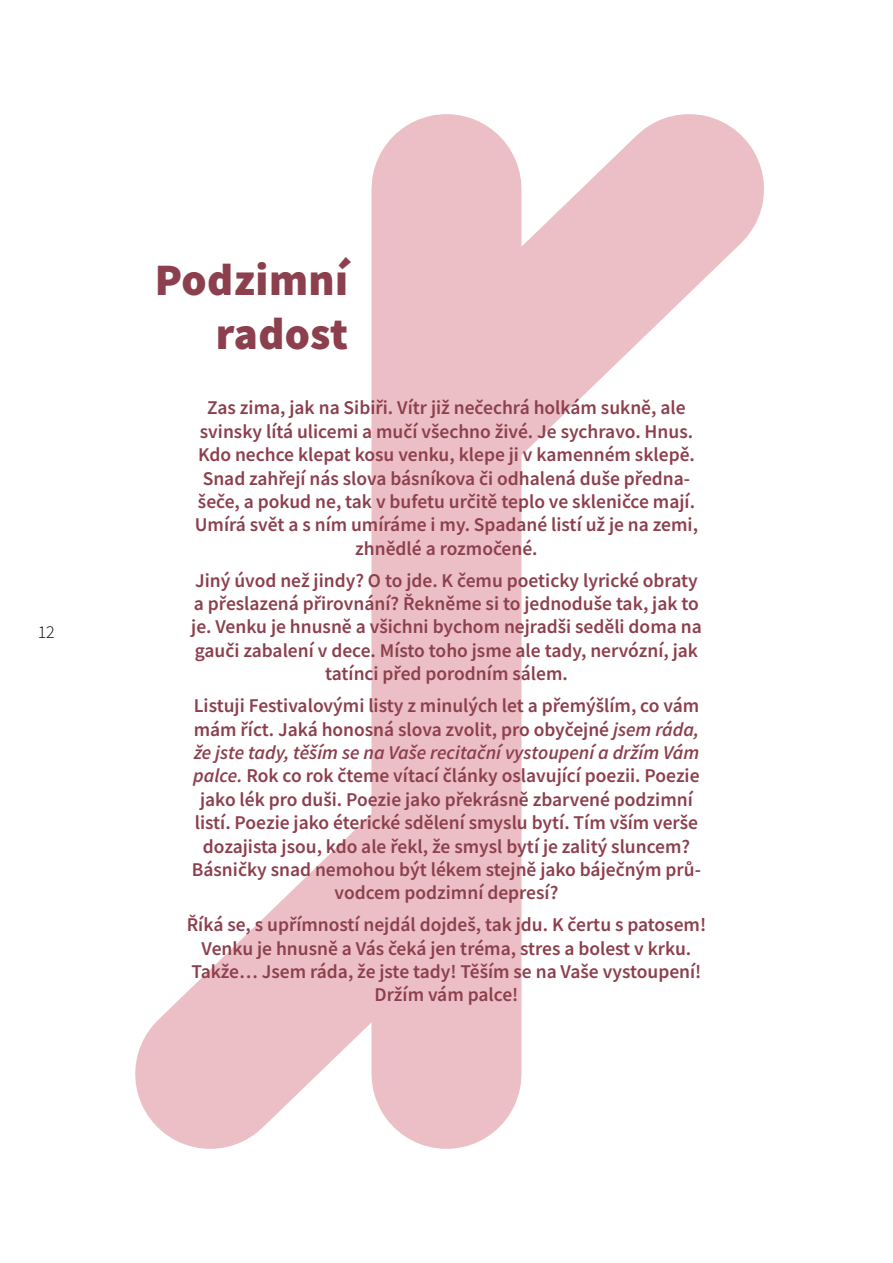
<style>
.page{position:relative;width:893px;height:1263px;background:#fff}
.page>*{position:absolute;margin:0;border:0;box-sizing:border-box;transform-origin:0 0}
.t1{font:900 45px/54px "Source Sans Pro";letter-spacing:.01em;color:#8c3f4c;text-align:right}
.t2{font:600 19.5px/23.4px "Source Sans Pro";color:#8c3f4c;text-align:center}
.t3{font:300 18px "Source Sans Pro";color:#000}
.s1{font-style:italic}
</style>
<div class="page">
<svg style="left:371px;top:114px;width:393px;height:515px"></svg>
<svg style="left:135px;top:633px;width:387px;height:516px"></svg>
<div style="left:371px;top:189px;width:150px;height:885px;background:#ebbfc5"></div>
<p class="t3" style="left:38px;top:621px;width:19px">12</p>
<h1 class="t1" style="left:155px;top:253px;width:195px">Podzimní radost</h1>
<p class="t2" style="left:195px;top:396px;width:505px">Zas zima, jak na Sibiři. Vítr již nečechrá holkám sukně, ale svinsky lítá ulicemi a mučí všechno živé. Je sychravo. Hnus.<br>Kdo nechce klepat kosu venku, klepe ji v kamenném sklepě.<br>Snad zahřejí nás slova básníkova či odhalená duše předna&shy;šeče, a pokud ne, tak v bufetu určitě teplo ve skleničce mají.<br>Umírá svět a s ním umíráme i my. Spadané listí už je na zemi, zhnědlé a rozmočené.</p>
<p class="t2" style="left:191px;top:568px;width:512px">Jiný úvod než jindy? O to jde. K čemu poeticky lyrické obraty a přeslazená přirovnání? Řekněme si to jednoduše tak, jak to je. Venku je hnusně a všichni bychom nejradši seděli doma na gauči zabalení v dece. Místo toho jsme ale tady, nervózní, jak tatínci před porodním sálem.</p>
<p class="t2" style="left:192px;top:694px;width:511px">Listuji Festivalovými listy z minulých let a přemýšlím, co vám mám říct. Jaká honosná slova zvolit, pro obyčejné <span class="s1">jsem ráda, že jste tady, těším se na Vaše recitační vystoupení a držím Vám palce.</span> Rok co rok čteme vítací články oslavující poezii. Poezie jako lék pro duši. Poezie jako překrásně zbarvené podzimní listí. Poezie jako éterické sdělení smyslu bytí. Tím vším verše dozajista jsou, kdo ale řekl, že smysl bytí je zalitý sluncem?<br>Básničky snad nemohou být lékem stejně jako báječným prů&shy;vodcem podzimní depresí?</p>
<p class="t2" style="left:187px;top:913px;width:521px">Říká se, s upřímností nejdál dojdeš, tak jdu. K čertu s patosem!<br>Venku je hnusně a Vás čeká jen tréma, stres a bolest v krku.<br>Takže… Jsem ráda, že jste tady! Těším se na Vaše vystoupení!<br>Držím vám palce!</p>
</div>
